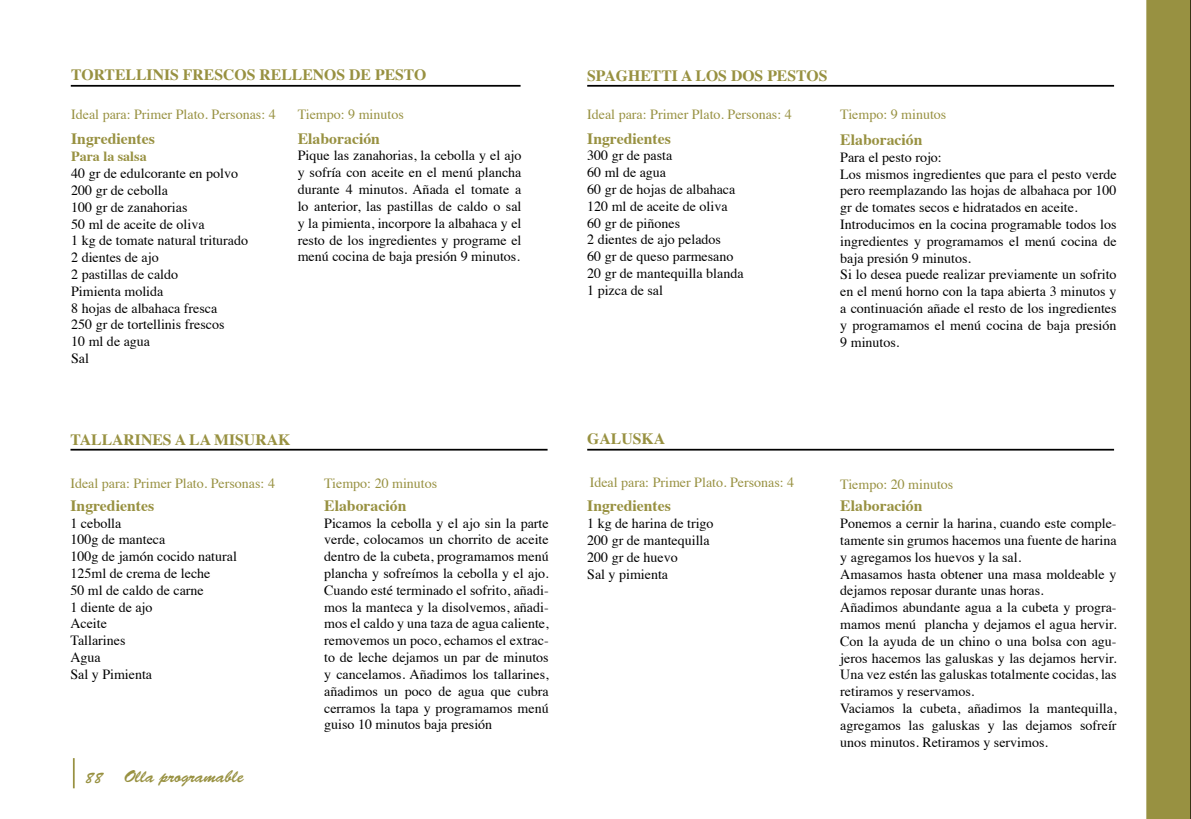
<style>
.page{position:relative;width:1191px;height:819px;background:#fff}
.page>*{position:absolute;margin:0;border:0;box-sizing:border-box;transform-origin:0 0}
.t1{font:17.5px "Brush Script Std";color:#989141}
.t2{font:700 15.75px "Times";color:#989141}
.t3{font:14px/16.8px "Times";color:#000}
.t4{font:14px "Times";color:#989141}
.t5{font:700 14px "Times";color:#989141}
.s1{font-size:15.75px}
</style>
<div class="page">
<hr style="left:73px;top:758px;width:2px;height:30px;background:#989141">
<hr style="left:71px;top:85px;width:449px;height:2px;background:#000">
<hr style="left:587px;top:85px;width:527px;height:2px;background:#000">
<hr style="left:587px;top:449px;width:527px;height:1px;background:#000">
<hr style="left:70px;top:449px;width:477px;height:1px;background:#000">
<svg style="left:1146px;top:0;width:45px;height:819px;background:#9e984d"></svg>
<p class="t2" style="left:71px;top:60px;width:357px">TORTELLINIS FRESCOS RELLENOS DE PESTO</p>
<p class="t2" style="left:587px;top:60px;width:242px">SPAGHETTI A LOS DOS PESTOS</p>
<p class="t4" style="left:71px;top:101px;width:206px">Ideal para: Primer Plato. Personas: 4</p>
<p class="t4" style="left:587px;top:101px;width:206px">Ideal para: Primer Plato. Personas: 4</p>
<p class="t4" style="left:298px;top:102px;width:108px">Tiempo: 9 minutos</p>
<p class="t2" style="left:298px;top:123px;width:84px">Elaboración</p>
<p class="t3" style="left:298px;top:146px;width:225px;text-align:justify">Pique las zanahorias, la cebolla y el ajo y sofría con aceite en el menú plancha durante 4 minutos. Añada el tomate a lo anterior, las pastillas de caldo o sal y la pimienta, incorpore la albahaca y el resto de los ingredientes y programe el menú cocina de baja presión 9 minutos.</p>
<p class="t2" style="left:587px;top:123px;width:85px">Ingredientes</p>
<p class="t3" style="left:587px;top:146px;width:158px">300 gr de pasta<br>60 ml de agua<br>60 gr de hojas de albahaca<br>120 ml de aceite de oliva<br>60 gr de piñones<br>2 dientes de ajo pelados<br>60 gr de queso parmesano<br>20 gr de mantequilla blanda<br>1 pizca de sal</p>
<p class="t2" style="left:71px;top:124px;width:85px">Ingredientes</p>
<p class="t5" style="left:71px;top:143px;width:77px">Para la salsa</p>
<p class="t3" style="left:71px;top:164px;width:178px">40 gr de edulcorante en polvo<br>200 gr de cebolla<br>100 gr de zanahorias<br>50 ml de aceite de oliva<br>1 kg de tomate natural triturado<br>2 dientes de ajo<br>2 pastillas de caldo<br>Pimienta molida<br>8 hojas de albahaca fresca<br>250 gr de tortellinis frescos<br>10 ml de agua<br>Sal</p>
<p class="t4" style="left:840px;top:101px;width:108px">Tiempo: 9 minutos</p>
<p class="t2" style="left:840px;top:125px;width:84px">Elaboración</p>
<p class="t3" style="left:840px;top:147px;width:278px">Para el pesto rojo:<br>Los mismos ingredientes que para el pesto verde pero reemplazando las hojas de albahaca por 100 gr de tomates secos e hidratados en aceite.<br>Introducimos en la cocina programable todos los ingredientes y programamos el menú cocina de baja presión 9 minutos.<br>Si lo desea puede realizar previamente un sofrito en el menú horno con la tapa abierta 3 minutos y a continuación añade el resto de los ingredientes y programamos el menú cocina de baja presión 9 minutos.</p>
<p class="t2" style="left:70px;top:425px;width:221px">TALLARINES A LA MISURAK</p>
<p class="t2" style="left:587px;top:424px;width:79px">GALUSKA</p>
<p class="t4" style="left:70px;top:470px;width:206px">Ideal para: Primer Plato. Personas: 4</p>
<p class="t2" style="left:70px;top:490px;width:85px">Ingredientes</p>
<p class="t3" style="left:70px;top:513px;width:168px">1 cebolla<br>100g de manteca<br>100g de jamón cocido natural<br>125ml de crema de leche<br>50 ml de caldo de carne<br>1 diente de ajo<br>Aceite<br>Tallarines<br>Agua<br>Sal y Pimienta</p>
<p class="t4" style="left:324px;top:469px;width:115px">Tiempo: 20 minutos</p>
<p class="t2" style="left:324px;top:490px;width:84px">Elaboración</p>
<p class="t3" style="left:324px;top:513px;width:226px;text-align:justify">Picamos la cebolla y el ajo sin la parte verde, colocamos un chorrito de aceite dentro de la cubeta, programamos menú plancha y sofreímos la cebolla y el ajo.<br>Cuando esté terminado el sofrito, añadi&shy;mos la manteca y la disolvemos, añadi&shy;mos el caldo y una taza de agua caliente, removemos un poco, echamos el extrac&shy;to de leche dejamos un par de minutos y cancelamos. Añadimos los tallarines, añadimos un poco de agua que cubra cerramos la tapa y programamos menú guiso 10 minutos baja presión</p>
<p class="t4" style="left:589px;top:469px;width:206px">Ideal para: Primer Plato. Personas: 4</p>
<p class="t2" style="left:587px;top:491px;width:85px">Ingredientes</p>
<p class="t3" style="left:587px;top:513px;width:128px">1 kg de harina de trigo<br>200 gr de mantequilla<br>200 gr de huevo<br>Sal y pimienta</p>
<p class="t4" style="left:840px;top:471px;width:115px">Tiempo: 20 minutos</p>
<p class="t2" style="left:840px;top:491px;width:84px">Elaboración</p>
<p class="t3" style="left:840px;top:514px;width:278px">Ponemos a cernir la harina, cuando este comple&shy;tamente sin grumos hacemos una fuente de harina y agregamos los huevos y la sal.<br>Amasamos hasta obtener una masa moldeable y dejamos reposar durante unas horas.<br>Añadimos abundante agua a la cubeta y progra&shy;mamos menú plancha y dejamos el agua hervir.<br>Con la ayuda de un chino o una bolsa con agu&shy;jeros hacemos las galuskas y las dejamos hervir.<br>Una vez estén las galuskas totalmente cocidas, las retiramos y reservamos.<br>Vaciamos la cubeta, añadimos la mantequilla, agregamos las galuskas y las dejamos sofreír unos minutos. Retiramos y servimos.</p>
<p class="t1" style="left:85px;top:766px;width:160px"><span class="s1">88</span> Olla programable</p>
</div>
